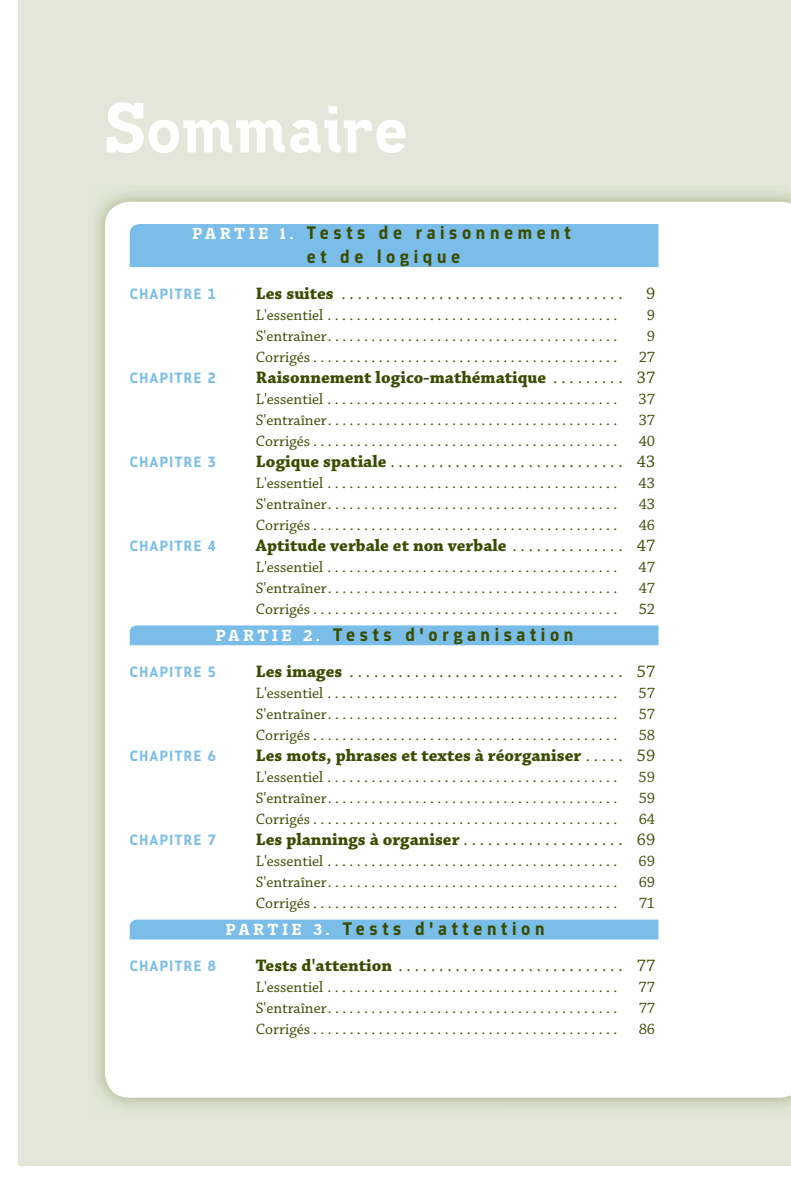
<style>
.page{position:relative;width:791px;height:1178px;background:#fff}
.page>*{position:absolute;margin:0;border:0;box-sizing:border-box;transform-origin:0 0}
.t1{font:70.05px "Madawaska Hv";letter-spacing:.02em;color:#fff}
.t2{font:700 19.2px/23.1px "Metroflex Uni";letter-spacing:.24em;color:#3a4c00;text-align:center}
.t3{font:17.55px "Chaparral Pro";color:#3a4c00}
.t4{font:700 17.55px "Chaparral Pro";color:#3a4c00}
.t5{font:15.75px "Chaparral Pro";color:#3a4c00}
.t6{font:700 15.75px "Metroflex Uni";letter-spacing:.1em;color:#79bde8}
.s1{font-family:"Madawaska Hv";font-weight:400;font-size:15.75px;color:#fff}
.s2{font-weight:700}
.s3{font-weight:400}
</style>
<div class="page">
<div style="left:18px;top:0;width:773px;height:1166px;background:#e3e6d8"></div>
<div style="left:105px;top:202px;width:686px;height:896px;background:#fff"></div>
<div style="left:130px;top:224px;width:528px;height:43px;background:#79bde8"></div>
<div style="left:130px;top:625px;width:528px;height:20px;background:#79bde8"></div>
<div style="left:130px;top:920px;width:528px;height:19px;background:#79bde8"></div>
<h1 class="t1" style="left:105px;top:87px;width:304px">Sommaire</h1>
<p class="t2" style="left:193px;top:222px;width:379px"><span class="s1">PARTIE 1.</span> Tests de raisonnement et de logique</p>
<p class="t6" style="left:130px;top:287px;width:88px">CHAPITRE 1</p>
<p class="t3" style="left:256px;top:282px;width:368px"><span class="s2">Les suites</span> . . . . . . . . . . . . . . . . . . . . . . . . . . . . . . . . . . .</p>
<p class="t3" style="left:646px;top:282px;width:11px">9</p>
<p class="t5" style="left:256px;top:305px;width:363px">L'essentiel . . . . . . . . . . . . . . . . . . . . . . . . . . . . . . . . . . . . . . . .</p>
<p class="t5" style="left:647px;top:305px;width:10px">9</p>
<p class="t5" style="left:256px;top:326px;width:363px">S'entraîner . . . . . . . . . . . . . . . . . . . . . . . . . . . . . . . . . . . . . . . .</p>
<p class="t5" style="left:647px;top:326px;width:10px">9</p>
<p class="t5" style="left:256px;top:347px;width:363px">Corrigés . . . . . . . . . . . . . . . . . . . . . . . . . . . . . . . . . . . . . . . . . .</p>
<p class="t5" style="left:639px;top:347px;width:18px">27</p>
<p class="t6" style="left:130px;top:371px;width:88px">CHAPITRE 2</p>
<p class="t4" style="left:256px;top:370px;width:401px">Raisonnement logico-mathématique <span class="s3">. . . . . . . . . 37</span></p>
<p class="t5" style="left:256px;top:389px;width:363px">L'essentiel . . . . . . . . . . . . . . . . . . . . . . . . . . . . . . . . . . . . . . . .</p>
<p class="t5" style="left:638px;top:389px;width:18px">37</p>
<p class="t5" style="left:256px;top:410px;width:363px">S'entraîner . . . . . . . . . . . . . . . . . . . . . . . . . . . . . . . . . . . . . . . .</p>
<p class="t5" style="left:639px;top:410px;width:18px">37</p>
<p class="t5" style="left:256px;top:431px;width:363px">Corrigés . . . . . . . . . . . . . . . . . . . . . . . . . . . . . . . . . . . . . . . . . .</p>
<p class="t5" style="left:639px;top:431px;width:18px">40</p>
<p class="t6" style="left:130px;top:455px;width:88px">CHAPITRE 3</p>
<p class="t3" style="left:256px;top:450px;width:401px"><span class="s2">Logique spatiale</span> . . . . . . . . . . . . . . . . . . . . . . . . . . . . . 43</p>
<p class="t5" style="left:256px;top:473px;width:363px">L'essentiel . . . . . . . . . . . . . . . . . . . . . . . . . . . . . . . . . . . . . . . .</p>
<p class="t5" style="left:638px;top:473px;width:18px">43</p>
<p class="t5" style="left:256px;top:494px;width:363px">S'entraîner . . . . . . . . . . . . . . . . . . . . . . . . . . . . . . . . . . . . . . . .</p>
<p class="t5" style="left:639px;top:494px;width:18px">43</p>
<p class="t5" style="left:256px;top:515px;width:363px">Corrigés . . . . . . . . . . . . . . . . . . . . . . . . . . . . . . . . . . . . . . . . . .</p>
<p class="t5" style="left:639px;top:515px;width:18px">46</p>
<p class="t6" style="left:130px;top:539px;width:88px">CHAPITRE 4</p>
<p class="t4" style="left:256px;top:538px;width:401px">Aptitude verbale et non verbale <span class="s3">. . . . . . . . . . . . . . 47</span></p>
<p class="t5" style="left:256px;top:557px;width:363px">L'essentiel . . . . . . . . . . . . . . . . . . . . . . . . . . . . . . . . . . . . . . . .</p>
<p class="t5" style="left:638px;top:557px;width:18px">47</p>
<p class="t5" style="left:256px;top:578px;width:363px">S'entraîner . . . . . . . . . . . . . . . . . . . . . . . . . . . . . . . . . . . . . . . .</p>
<p class="t5" style="left:639px;top:578px;width:18px">47</p>
<p class="t5" style="left:256px;top:599px;width:363px">Corrigés . . . . . . . . . . . . . . . . . . . . . . . . . . . . . . . . . . . . . . . . . .</p>
<p class="t5" style="left:639px;top:599px;width:18px">52</p>
<p class="t2" style="left:216px;top:624px;width:359px"><span class="s1">PARTIE 2.</span> Tests d'organisation</p>
<p class="t6" style="left:130px;top:666px;width:88px">CHAPITRE 5</p>
<p class="t3" style="left:256px;top:660px;width:401px"><span class="s2">Les images</span> . . . . . . . . . . . . . . . . . . . . . . . . . . . . . . . . . . 57</p>
<p class="t5" style="left:256px;top:683px;width:363px">L'essentiel . . . . . . . . . . . . . . . . . . . . . . . . . . . . . . . . . . . . . . . .</p>
<p class="t5" style="left:638px;top:683px;width:18px">57</p>
<p class="t5" style="left:256px;top:704px;width:363px">S'entraîner . . . . . . . . . . . . . . . . . . . . . . . . . . . . . . . . . . . . . . . .</p>
<p class="t5" style="left:639px;top:704px;width:18px">57</p>
<p class="t5" style="left:256px;top:725px;width:363px">Corrigés . . . . . . . . . . . . . . . . . . . . . . . . . . . . . . . . . . . . . . . . . .</p>
<p class="t5" style="left:639px;top:725px;width:18px">58</p>
<p class="t6" style="left:130px;top:750px;width:88px">CHAPITRE 6</p>
<p class="t4" style="left:256px;top:748px;width:401px">Les mots, phrases et textes à réorganiser <span class="s3">. . . . . 59</span></p>
<p class="t5" style="left:256px;top:767px;width:363px">L'essentiel . . . . . . . . . . . . . . . . . . . . . . . . . . . . . . . . . . . . . . . .</p>
<p class="t5" style="left:638px;top:767px;width:18px">59</p>
<p class="t5" style="left:256px;top:788px;width:363px">S'entraîner . . . . . . . . . . . . . . . . . . . . . . . . . . . . . . . . . . . . . . . .</p>
<p class="t5" style="left:639px;top:788px;width:18px">59</p>
<p class="t5" style="left:256px;top:809px;width:363px">Corrigés . . . . . . . . . . . . . . . . . . . . . . . . . . . . . . . . . . . . . . . . . .</p>
<p class="t5" style="left:639px;top:809px;width:18px">64</p>
<p class="t6" style="left:130px;top:834px;width:88px">CHAPITRE 7</p>
<p class="t4" style="left:256px;top:832px;width:401px">Les plannings à organiser <span class="s3">. . . . . . . . . . . . . . . . . . . . 69</span></p>
<p class="t5" style="left:256px;top:851px;width:363px">L'essentiel . . . . . . . . . . . . . . . . . . . . . . . . . . . . . . . . . . . . . . . .</p>
<p class="t5" style="left:638px;top:851px;width:18px">69</p>
<p class="t5" style="left:256px;top:872px;width:363px">S'entraîner . . . . . . . . . . . . . . . . . . . . . . . . . . . . . . . . . . . . . . . .</p>
<p class="t5" style="left:639px;top:872px;width:18px">69</p>
<p class="t5" style="left:256px;top:893px;width:363px">Corrigés . . . . . . . . . . . . . . . . . . . . . . . . . . . . . . . . . . . . . . . . . .</p>
<p class="t5" style="left:639px;top:893px;width:18px">71</p>
<p class="t2" style="left:226px;top:918px;width:320px"><span class="s1">PARTIE 3.</span> Tests d'attention</p>
<p class="t6" style="left:130px;top:960px;width:88px">CHAPITRE 8</p>
<p class="t3" style="left:256px;top:955px;width:401px"><span class="s2">Tests d'attention</span> . . . . . . . . . . . . . . . . . . . . . . . . . . . . 77</p>
<p class="t5" style="left:256px;top:977px;width:363px">L'essentiel . . . . . . . . . . . . . . . . . . . . . . . . . . . . . . . . . . . . . . . .</p>
<p class="t5" style="left:638px;top:977px;width:18px">77</p>
<p class="t5" style="left:256px;top:998px;width:363px">S'entraîner . . . . . . . . . . . . . . . . . . . . . . . . . . . . . . . . . . . . . . . .</p>
<p class="t5" style="left:639px;top:998px;width:18px">77</p>
<p class="t5" style="left:256px;top:1019px;width:363px">Corrigés . . . . . . . . . . . . . . . . . . . . . . . . . . . . . . . . . . . . . . . . . .</p>
<p class="t5" style="left:639px;top:1019px;width:18px">86</p>
</div>
